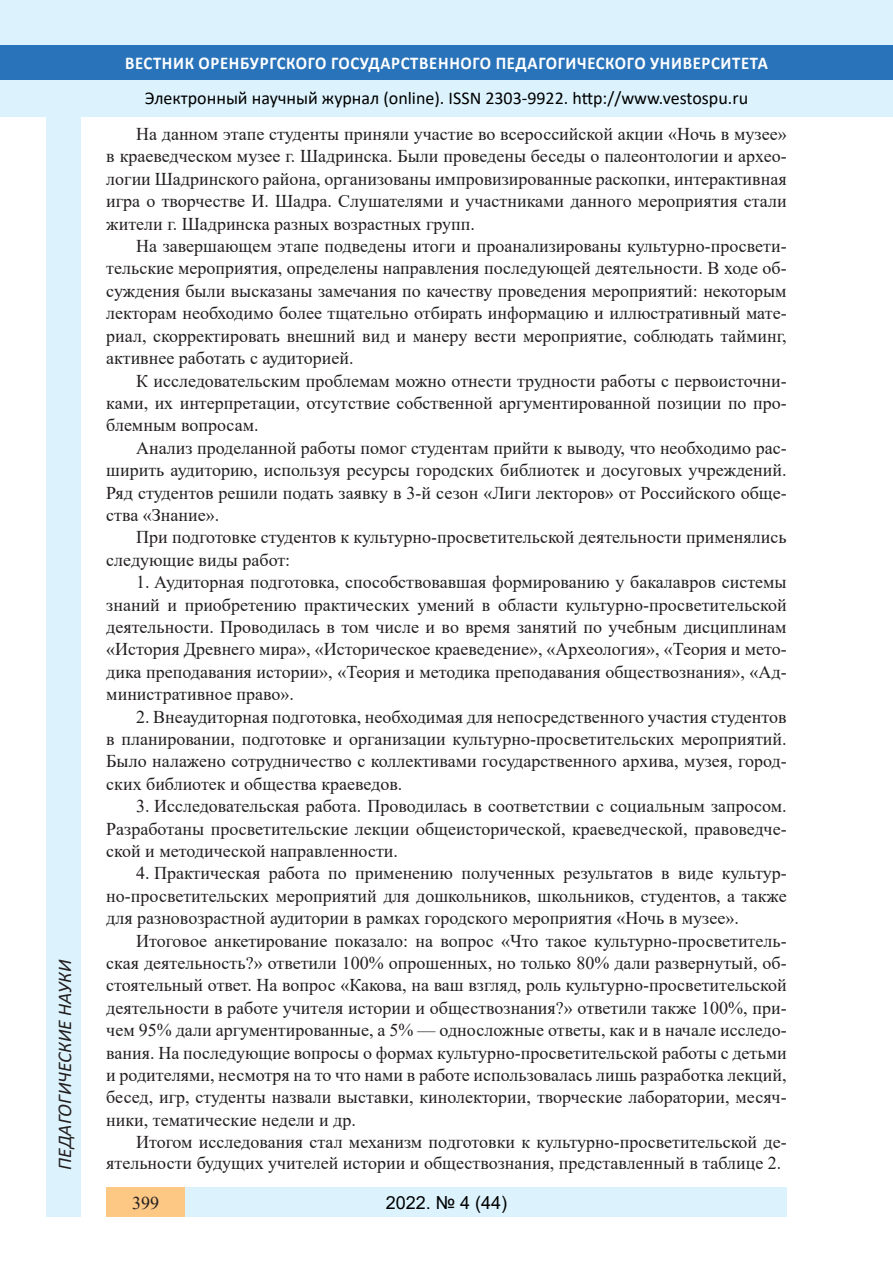
<style>
.page{position:relative;width:893px;height:1263px;background:#fff}
.page>*{position:absolute;margin:0;border:0;box-sizing:border-box;transform-origin:0 0}
.t1{font:italic 19.5px "Calibri";color:#231f20}
.Стиль2{font:18px/22.4px "Times New Roman";color:#231f20;text-align:justify}
.t2{font:18px "Calibri";color:#000}
.t3{font:700 18px "Calibri";letter-spacing:.04em;color:#fff;scale:.93 1}
.t4{font:18px "Arial";color:#000}
.t5{font:700 18px "Book Antiqua";color:#000}
</style>
<div class="page">
<div style="left:0;top:0;width:893px;height:116px;background:#dcf2fc"></div>
<div style="left:0;top:45px;width:893px;height:34px;background:#2873ba"></div>
<div style="left:47px;top:116px;width:34px;height:1101px;background:#dcf2fc"></div>
<div style="left:106px;top:1188px;width:681px;height:29px;background:#dcf2fc"></div>
<div style="left:106px;top:1188px;width:79px;height:29px;background:#fdc784"></div>
<p class="t1" style="left:51px;top:1179px;width:279px;rotate:-90deg">03.00.00 Б ОЛОГИЧЕСКИЕ НАУКИ</p>
<p class="t1" style="left:51px;top:1170px;width:211px;rotate:-90deg">ПЕДАГОГИЧЕСКИЕ НАУКИ</p>
<p class="t3" style="left:125px;top:50px;width:693px">ВЕСТНИК ОРЕНБУРГСКОГО ГОСУДАРСТВЕННОГО ПЕДАГОГИЧЕСКОГО УНИВЕРСИТЕТА</p>
<p class="t2" style="left:145px;top:85px;width:605px">Электронный научный журнал (online). ISSN 2303-9922. http://www.vestospu.ru</p>
<p class="t2" style="left:388px;top:85px;width:13px">O</p>
<p class="t2" style="left:583px;top:85px;width:13px">t</p>
<p class="Стиль2" style="left:106px;top:122px;width:682px;text-indent:30px">На данном этапе студенты приняли участие во всероссийской акции «Ночь в музее» в краеведческом музее г. Шадринска. Были проведены беседы о палеонтологии и архео&shy;логии Шадринского района, организованы импровизированные раскопки, интерактивная игра о творчестве И. Шадра. Слушателями и участниками данного мероприятия стали жители г. Шадринска разных возрастных групп.</p>
<p class="Стиль2" style="left:106px;top:234px;width:682px;text-indent:30px">На завершающем этапе подведены итоги и проанализированы культурно-просвети&shy;тельские мероприятия, определены направления последующей деятельности. В ходе об&shy;суждения были высказаны замечания по качеству проведения мероприятий: некоторым лекторам необходимо более тщательно отбирать информацию и иллюстративный мате&shy;риал, скорректировать внешний вид и манеру вести мероприятие, соблюдать тайминг, активнее работать с аудиторией.</p>
<p class="Стиль2" style="left:106px;top:369px;width:682px;text-indent:30px">К исследовательским проблемам можно отнести трудности работы с первоисточни&shy;ками, их интерпретации, отсутствие собственной аргументированной позиции по про&shy;блемным вопросам.</p>
<p class="Стиль2" style="left:106px;top:436px;width:682px;text-indent:30px">Анализ проделанной работы помог студентам прийти к выводу, что необходимо рас&shy;ширить аудиторию, используя ресурсы городских библиотек и досуговых учреждений.<br>Ряд студентов решили подать заявку в 3-й сезон «Лиги лекторов» от Российского обще&shy;ства «Знание».</p>
<p class="Стиль2" style="left:106px;top:525px;width:682px;text-indent:30px">При подготовке студентов к культурно-просветительской деятельности применялись следующие виды работ:</p>
<p class="Стиль2" style="left:106px;top:570px;width:682px;text-indent:30px">1. Аудиторная подготовка, способствовавшая формированию у бакалавров системы знаний и приобретению практических умений в области культурно-просветительской деятельности. Проводилась в том числе и во время занятий по учебным дисциплинам «История Древнего мира», «Историческое краеведение», «Археология», «Теория и мето&shy;дика преподавания истории», «Теория и методика преподавания обществознания», «Ад&shy;министративное право».</p>
<p class="Стиль2" style="left:106px;top:705px;width:682px;text-indent:30px">2. Внеаудиторная подготовка, необходимая для непосредственного участия студентов в планировании, подготовке и организации культурно-просветительских мероприятий.<br>Было налажено сотрудничество с коллективами государственного архива, музея, город&shy;ских библиотек и общества краеведов.</p>
<p class="Стиль2" style="left:106px;top:794px;width:682px;text-indent:30px">3. Исследовательская работа. Проводилась в соответствии с социальным запросом.<br>Разработаны просветительские лекции общеисторической, краеведческой, правоведче&shy;ской и методической направленности.</p>
<p class="Стиль2" style="left:106px;top:862px;width:682px;text-indent:30px">4. Практическая работа по применению полученных результатов в виде культур&shy;но-просветительских мероприятий для дошкольников, школьников, студентов, а также для разновозрастной аудитории в рамках городского мероприятия «Ночь в музее».</p>
<p class="Стиль2" style="left:106px;top:929px;width:682px;text-indent:30px">Итоговое анкетирование показало: на вопрос «Что такое культурно-просветитель&shy;ская деятельность?» ответили 100% опрошенных, но только 80% дали развернутый, об&shy;стоятельный ответ. На вопрос «Какова, на ваш взгляд, роль культурно-просветительской деятельности в работе учителя истории и обществознания?» ответили также 100%, при&shy;чем 95% дали аргументированные, а 5% — односложные ответы, как и в начале исследо&shy;вания. На последующие вопросы о формах культурно-просветительской работы с детьми и родителями, несмотря на то что нами в работе использовалась лишь разработка лекций, бесед, игр, студенты назвали выставки, кинолектории, творческие лаборатории, месяч&shy;ники, тематические недели и др.</p>
<p class="Стиль2" style="left:106px;top:1130px;width:682px;line-height:21.8px;text-align:right">Итогом исследования стал механизм подготовки к культурно-просветительской де&shy;ятельности будущих учителей истории и обществознания, представленный в таблице 2.</p>
<p class="Стиль2" style="left:132px;top:1191px;width:28px">399</p>
<p class="t5" style="left:390px;top:1190px;width:37px">2018</p>
<p class="t5" style="left:460px;top:1190px;width:45px">2 26)</p>
<p class="t4" style="left:386px;top:1190px;width:123px">2022. № 4 (44)</p>
</div>
